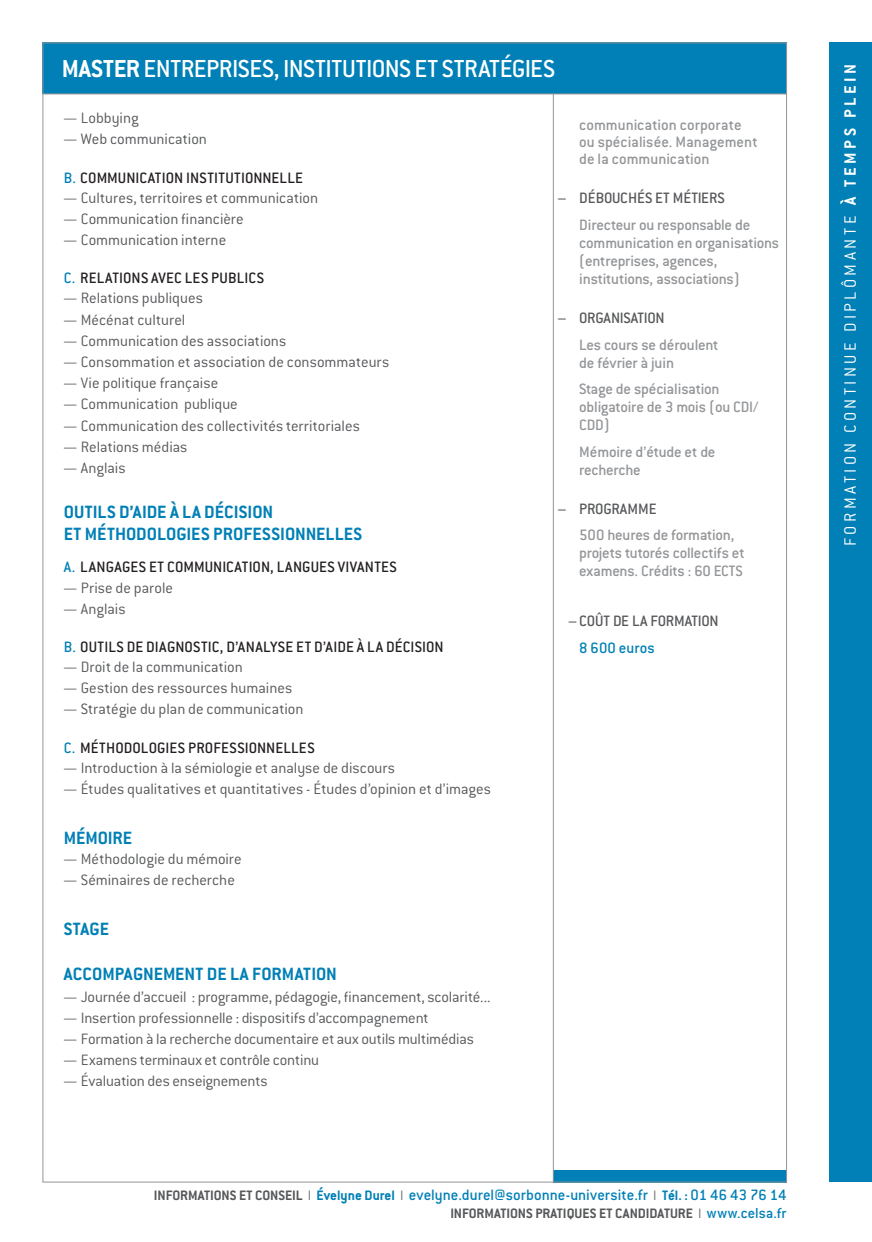
<style>
.page{position:relative;width:872px;height:1242px;background:#fff}
.page>*{position:absolute;margin:0;border:0;box-sizing:border-box;transform-origin:0 0}
.t1{font:500 27px "Conduit ITC";letter-spacing:-.02em;color:#fff}
.t2{font:700 19.5px/21px "Conduit ITC";letter-spacing:.01em;color:#0080b6}
.t3{font:300 18px "Conduit ITC";letter-spacing:.19em;color:#fff}
.t4{font:300 16.5px "Conduit ITC";color:#57585a}
.t5{font:500 16.5px/18px "Conduit ITC";letter-spacing:-.01em;color:#939598}
.t6{font:500 16.5px "Conduit ITC";letter-spacing:.005em;color:#231f20}
.t7{font:500 16.5px "Conduit ITC";color:#0080b6}
.t8{font:500 16.5px "Conduit ITC";letter-spacing:-.01em;color:#57585a}
.t9{font:500 15.9px "Conduit ITC";letter-spacing:.01em;color:#0080b6}
.t10{font:700 15px "Conduit ITC";color:#57585a}
.s1{font-weight:700}
.s2{color:#0080b6}
.s3{font-weight:700;font-size:15px;color:#57585a}
.s4{font-weight:300;font-size:15px;color:#6c6d70}
.s5{font-weight:700;font-size:15px}
</style>
<div class="page">
<div style="left:43px;top:43px;width:744px;height:51px;background:#0080b6"></div>
<div style="left:553px;top:1169px;width:234px;height:13px;background:#0080b6"></div>
<hr style="left:553px;top:94px;width:1px;height:1088px;background:#939598">
<div style="left:829px;top:43px;width:43px;height:1139px;background:#0080b6"></div>
<hr style="left:43px;top:94px;width:744px;height:1px;background:#939598">
<h1 class="t1" style="left:62px;top:53px;width:393px"><span class="s1">MASTER</span> ENTREPRISES, INSTITUTIONS et straté</h1>
<h1 class="t1" style="left:512px;top:53px;width:24px">gies</h1>
<p class="t4" style="left:64px;top:109px;width:76px">— Lobbying</p>
<p class="t4" style="left:64px;top:130px;width:145px">— Web communication</p>
<p class="t6" style="left:64px;top:168px;width:34px"><span class="s2">B.</span> Communication</p>
<p class="t6" style="left:186px;top:168px;width:9px">institutionnelle</p>
<p class="t4" style="left:64px;top:189px;width:256px">— Cultures, territoires et communication</p>
<p class="t4" style="left:64px;top:210px;width:181px">— Communication financière</p>
<p class="t4" style="left:64px;top:231px;width:164px">— Communication interne</p>
<p class="t6" style="left:64px;top:269px;width:34px"><span class="s2">C.</span> Relations</p>
<p class="t6" style="left:151px;top:269px;width:69px">avec les publics</p>
<p class="t4" style="left:64px;top:289px;width:141px">— Relations publiques</p>
<p class="t4" style="left:64px;top:310px;width:123px">— Mécénat culturel</p>
<p class="t4" style="left:64px;top:332px;width:224px">— Communication des associations</p>
<p class="t4" style="left:64px;top:353px;width:327px">— Consommation et association de consommateurs</p>
<p class="t4" style="left:64px;top:374px;width:156px">— Vie politique française</p>
<p class="t4" style="left:64px;top:395px;width:175px">— Communication publique</p>
<p class="t4" style="left:64px;top:416px;width:298px">— Communication des collectivités territoriales</p>
<p class="t4" style="left:64px;top:438px;width:125px">— Relations médias</p>
<p class="t4" style="left:64px;top:459px;width:63px">— Anglais</p>
<p class="t2" style="left:64px;top:501px;width:300px">OUTILS D’AIDE À LA DÉCISION<br>ET MÉTHODOLOGIES PROFESSIONNELLES</p>
<p class="t6" style="left:64px;top:558px;width:303px"><span class="s2">A.</span> LANGAGES ET COMMUNICATION, Langues vivantes</p>
<p class="t4" style="left:64px;top:578px;width:111px">— Prise de parole</p>
<p class="t4" style="left:64px;top:599px;width:63px">— Anglais</p>
<p class="t6" style="left:64px;top:637px;width:33px"><span class="s2">B.</span> Outils</p>
<p class="t6" style="left:127px;top:637px;width:121px">DE DIAGNOSTIC, d’anal</p>
<p class="t6" style="left:270px;top:637px;width:64px">yse et d’aide</p>
<p class="t6" style="left:357px;top:637px;width:38px">à la décision</p>
<p class="t4" style="left:64px;top:658px;width:181px">— Droit de la communication</p>
<p class="t4" style="left:64px;top:679px;width:230px">— Gestion des ressources humaines</p>
<p class="t4" style="left:64px;top:700px;width:241px">— Stratégie du plan de communication</p>
<p class="t6" style="left:64px;top:738px;width:134px"><span class="s2">C.</span> MÉTHODOLOGIEs professionnelles</p>
<p class="t4" style="left:64px;top:758px;width:333px">— Introduction à la sémiologie et analyse de discours</p>
<p class="t4" style="left:64px;top:780px;width:429px">— Études qualitatives et quantitatives - Études d’opinion et d’images</p>
<p class="t2" style="left:64px;top:826px;width:59px">MÉMOIRE</p>
<p class="t4" style="left:64px;top:849px;width:179px">— Méthodologie du mémoire</p>
<p class="t4" style="left:64px;top:871px;width:173px">— Séminaires de recherche</p>
<p class="t2" style="left:64px;top:918px;width:28px">STAGE</p>
<p class="t2" style="left:64px;top:963px;width:40px">ACCOMPAG</p>
<p class="t2" style="left:143px;top:963px;width:130px">NEMENT DE LA FORMA</p>
<p class="t2" style="left:303px;top:963px;width:35px">TION</p>
<p class="t4" style="left:64px;top:987px;width:428px">— Journée d’accueil : programme, pédagogie, financement, scolarité...</p>
<p class="t4" style="left:64px;top:1008px;width:366px">— Insertion professionnelle : dispositifs d’accompagnement</p>
<p class="t4" style="left:64px;top:1030px;width:412px">— Formation à la recherche documentaire et aux outils multimédias</p>
<p class="t4" style="left:64px;top:1051px;width:257px">— Examens terminaux et contrôle continu</p>
<p class="t4" style="left:64px;top:1072px;width:205px">— évaluation des enseignements</p>
<p class="t5" style="left:579px;top:116px;width:180px;line-height:17.2px">communication corporate ou spécialisée. Management de la communication</p>
<p class="t8" style="left:558px;top:189px;width:39px">– Débouchés</p>
<p class="t8" style="left:655px;top:189px;width:26px">et métiers</p>
<p class="t5" style="left:579px;top:215px;width:201px">Directeur ou responsable de communication en organisations (entreprises, agences, institutions, associations)</p>
<p class="t8" style="left:558px;top:309px;width:54px">– Organisation</p>
<p class="t5" style="left:579px;top:335px;width:141px">Les cours se déroulent de février à juin</p>
<p class="t5" style="left:579px;top:380px;width:181px">Stage de spécialisation obligatoire de 3 mois (ou CDI/<br>CDD)</p>
<p class="t5" style="left:579px;top:442px;width:138px">Mémoire d’étude et de recherche</p>
<p class="t8" style="left:558px;top:499px;width:64px">– Programme</p>
<p class="t5" style="left:579px;top:526px;width:167px">500 heures de formation, projets tutorés collectifs et examens. Crédits : 60 ECTS</p>
<p class="t8" style="left:568px;top:612px;width:151px">– COÛT DE LA FORMATION</p>
<p class="t7" style="left:579px;top:638px;width:77px">8 600 euros</p>
<p class="t7" style="left:154px;top:1185px;width:634px"><span class="s3">INFORMATIONS ET CONSEIL</span> <span class="s4">I</span> <span class="s5">ÉVELYNE DUREL</span> <span class="s4">I</span> evelyne.durel@sorbonne-universite.fr <span class="s4">I</span> <span class="s5">TÉL. :</span> 01 46 43 76 14</p>
<p class="t10" style="left:450px;top:1204px;width:114px">INFORMATI ONS PRATIQU</p>
<p class="t10" style="left:582px;top:1204px;width:55px">ES ET CANDID</p>
<p class="t9" style="left:657px;top:1204px;width:130px"><span class="s3">ATURE</span> <span class="s4">I</span> www.celsa.fr</p>
<p class="t3" style="left:840px;top:546px;width:484px;rotate:-90deg">FORMATION CONTINUE DIPLÔMANTE <span class="s1">À TEMPS PLEIN</span></p>
</div>
